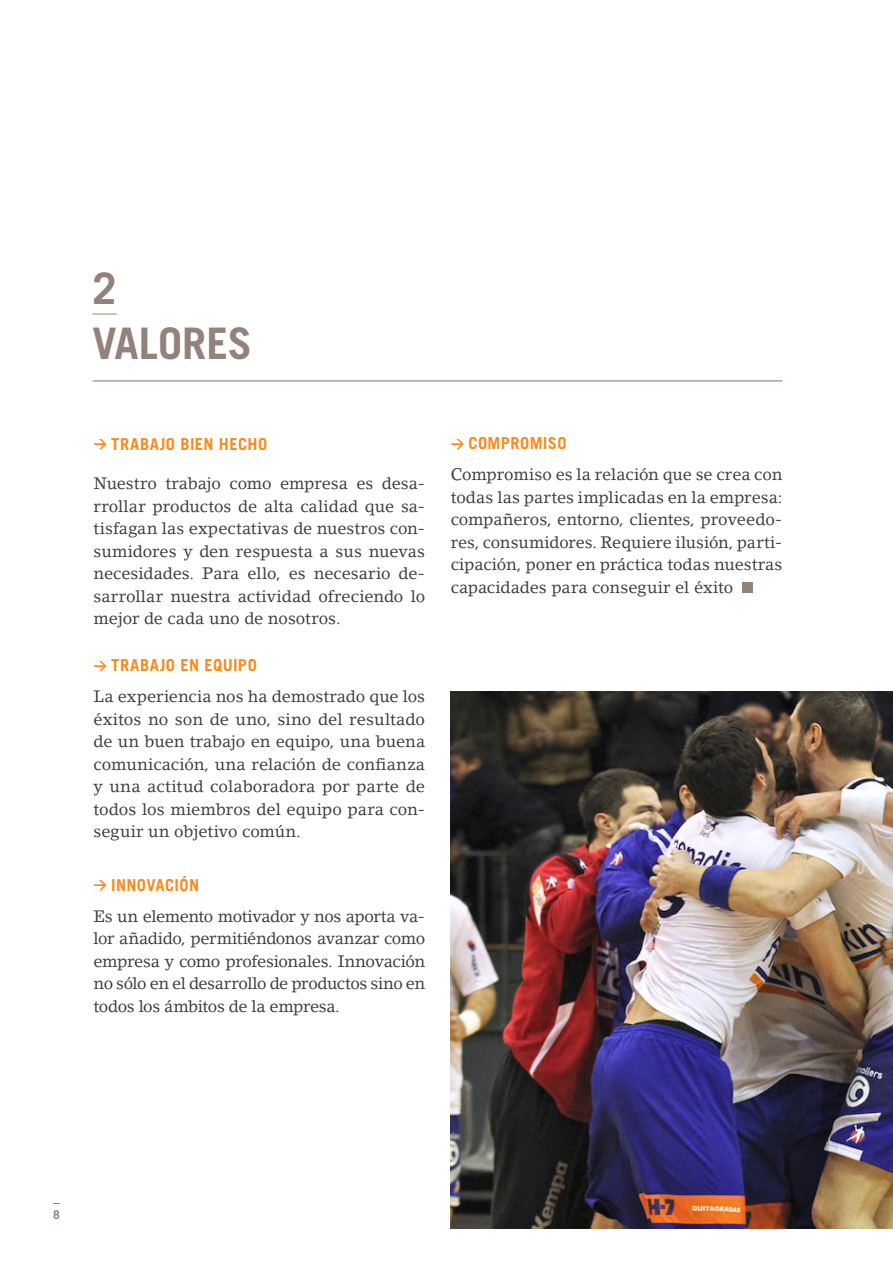
<style>
.page{position:relative;width:893px;height:1263px;background:#fff}
.page>*{position:absolute;margin:0;border:0;box-sizing:border-box;transform-origin:0 0}
.t1{font:700 43.5px/55.5px "Trade Gothic LT Std";color:#93827c}
.t2{font:16.5px/22.5px "Lino Letter Std";letter-spacing:-.005em;color:#3e3e3f;text-align:justify}
.t3{font:700 16.5px "Trade Gothic LT Std";letter-spacing:.025em;color:#f68b1f}
.t4{font:700 12px "Trade Gothic LT Std";color:#93827c}
.s1{font-family:"DIN";font-size:13.5px}
</style>
<div class="page">
<svg style="left:92px;top:314px;width:25px;height:1px"></svg>
<hr style="left:92px;top:380px;width:690px;height:1px;background:#93827c">
<div style="left:742px;top:582px;width:10px;height:11px;background:#93827c"></div>
<img style="left:451px;top:691px;width:442px;height:537px">
<p class="t1" style="left:92px;top:260px;width:161px">2<br>VALORES</p>
<p class="t3" style="left:94px;top:434px;width:175px"><span class="s1">&gt;</span> TRABAJO BIEN HECHO</p>
<p class="t2" style="left:94px;top:472px;width:333px">Nuestro trabajo como empresa es desa&shy;rrollar productos de alta calidad que sa&shy;tisfagan las expectativas de nuestros con&shy;sumidores y den respuesta a sus nuevas necesidades. Para ello, es necesario de&shy;sarrollar nuestra actividad ofreciendo lo mejor de cada uno de nosotros.</p>
<p class="t3" style="left:94px;top:655px;width:165px"><span class="s1">&gt;</span> TRABAJO EN EQUIPO</p>
<p class="t2" style="left:94px;top:685px;width:333px">La experiencia nos ha demostrado que los éxitos no son de uno, sino del resultado de un buen trabajo en equipo, una buena comunicación, una relación de confianza y una actitud colaboradora por parte de todos los miembros del equipo para con&shy;seguir un objetivo común.</p>
<p class="t3" style="left:94px;top:875px;width:107px"><span class="s1">&gt;</span> INNOVACIÓN</p>
<p class="t2" style="left:94px;top:905px;width:333px">Es un elemento motivador y nos aporta va&shy;lor añadido, permitiéndonos avanzar como empresa y como profesionales. Innovación no sólo en el desarrollo de productos sino en todos los ámbitos de la empresa.</p>
<p class="t3" style="left:451px;top:433px;width:117px"><span class="s1">&gt;</span> COMPROMISO</p>
<p class="t2" style="left:451px;top:463px;width:333px">Compromiso es la relación que se crea con todas las partes implicadas en la empresa: compañeros, entorno, clientes, proveedo&shy;res, consumidores. Requiere ilusión, parti&shy;cipación, poner en práctica todas nuestras capacidades para conseguir el éxito</p>
<p class="t4" style="left:53px;top:1207px;width:8px">8</p>
</div>
